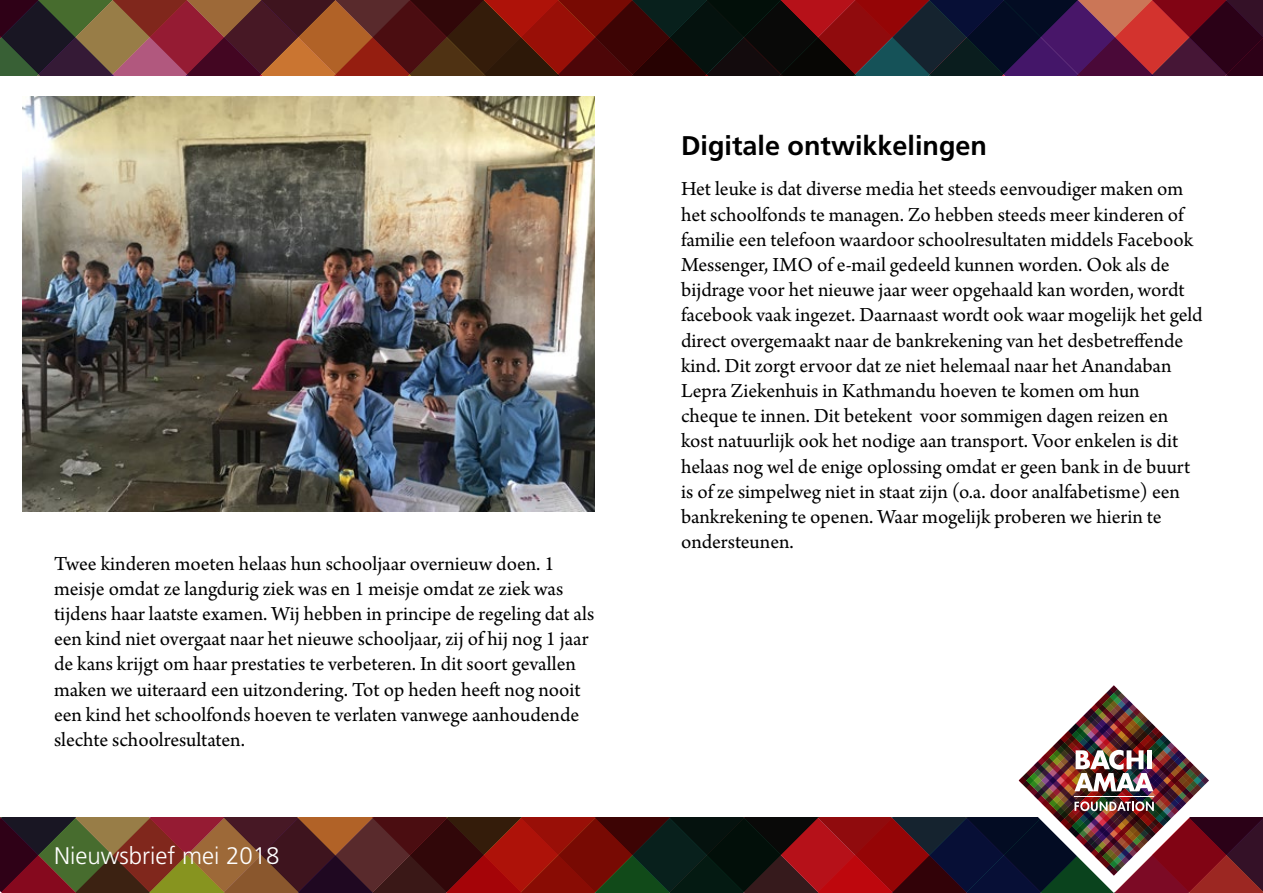
<style>
.page{position:relative;width:1263px;height:893px;background:#fff}
.page>*{position:absolute;margin:0;border:0;box-sizing:border-box;transform-origin:0 0}
.t1{font:700 27px "Frutiger LT Std";color:#000}
.t2{font:300 24px "Frutiger LT Std";color:#fff}
.t3{font:21px/25.2px "Arno Pro";letter-spacing:-.005em;color:#000}
</style>
<div class="page">
<svg style="left:0;top:0;width:410px;height:75px"></svg>
<svg style="left:410px;top:0;width:74px;height:75px"></svg>
<svg style="left:484px;top:0;width:779px;height:75px"></svg>
<svg style="left:0;top:685px;width:1263px;height:208px"></svg>
<hr style="left:1074px;top:796px;width:80px;height:1px;background:#fff">
<img style="left:22px;top:97px;width:572px;height:414px">
<p class="t3" style="left:54px;top:552px;width:542px">Twee kinderen moeten helaas hun schooljaar overnieuw doen. 1 meisje omdat ze langdurig ziek was en 1 meisje omdat ze ziek was tijdens haar laatste examen. Wij hebben in principe de regeling dat als een kind niet overgaat naar het nieuwe schooljaar, zij of hij nog 1 jaar de kans krijgt om haar prestaties te verbeteren. In dit soort gevallen maken we uiteraard een uitzondering. Tot op heden heeft nog nooit een kind het schoolfonds hoeven te verlaten vanwege aanhoudende slechte schoolresultaten.</p>
<p class="t2" style="left:54px;top:842px;width:227px">Nieuwsbrief mei 2018</p>
<p class="t1" style="left:681px;top:130px;width:308px">Digitale ontwikkelingen</p>
<p class="t3" style="left:681px;top:178px;width:523px">Het leuke is dat diverse media het steeds eenvoudiger maken om het schoolfonds te managen. Zo hebben steeds meer kinderen of familie een telefoon waardoor schoolresultaten middels Facebook Messenger, IMO of e-mail gedeeld kunnen worden. Ook als de bijdrage voor het nieuwe jaar weer opgehaald kan worden, wordt facebook vaak ingezet. Daarnaast wordt ook waar mogelijk het geld direct overgemaakt naar de bankrekening van het desbetreffende kind. Dit zorgt ervoor dat ze niet helemaal naar het Anandaban Lepra Ziekenhuis in Kathmandu hoeven te komen om hun<br>cheque te innen. Dit betekent voor sommigen dagen reizen en kost natuurlijk ook het nodige aan transport. Voor enkelen is dit helaas nog wel de enige oplossing omdat er geen bank in de buurt is of ze simpelweg niet in staat zijn (o.a. door analfabetisme) een bankrekening te openen. Waar mogelijk proberen we hierin te ondersteunen.</p>
</div>
